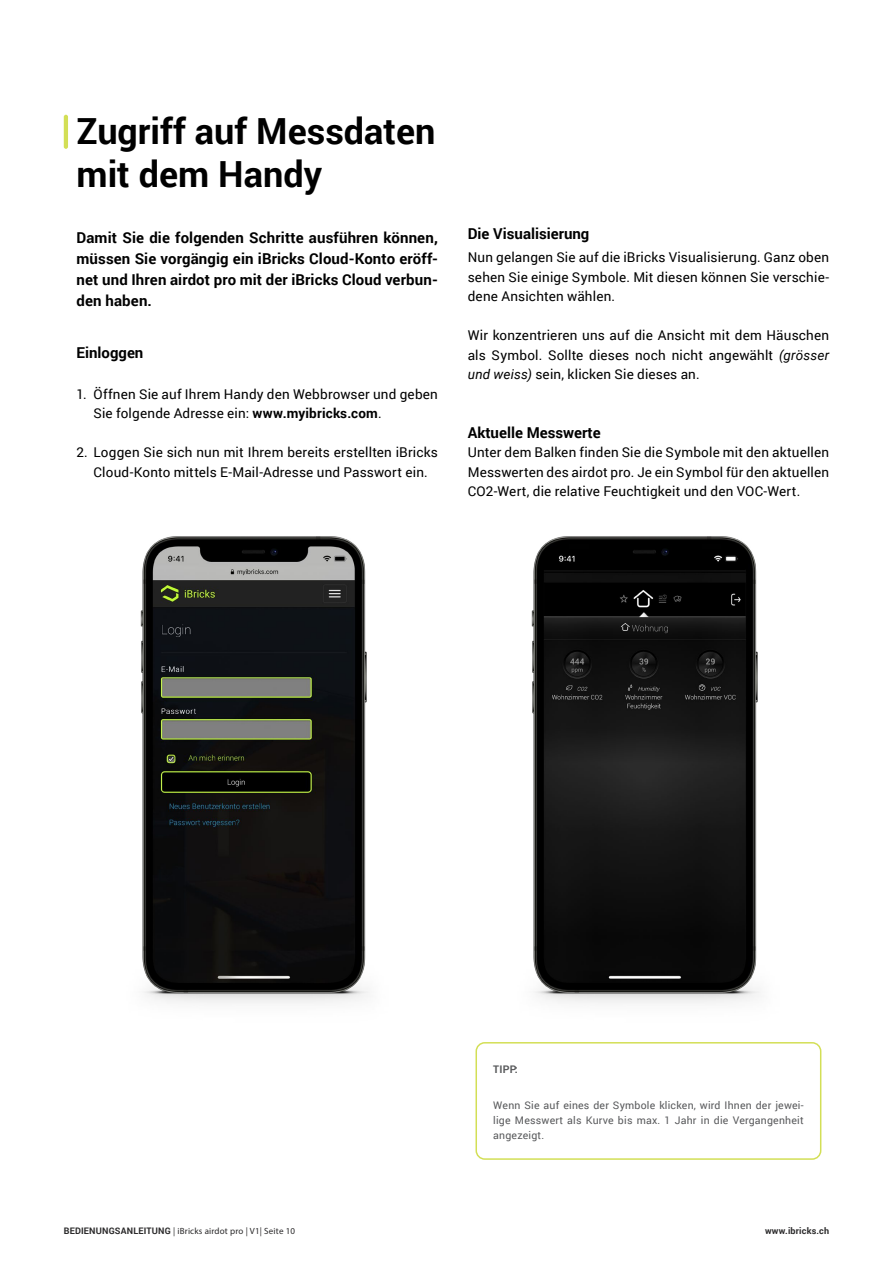
<style>
.page{position:relative;width:893px;height:1263px;background:#fff}
.page>*{position:absolute;margin:0;border:0;box-sizing:border-box;transform-origin:0 0}
.t1{font:700 36px/43.2px "Roboto";color:#000}
.t2{font:700 15px/21px "Roboto";color:#000;text-align:justify}
.t3{font:13.5px/19.5px "Roboto";letter-spacing:.01em;color:#000;text-align:justify}
.t4{font:10.5px/15px "Roboto";letter-spacing:.02em;color:#58595b;text-align:justify}
.t5{font:700 10.5px "Roboto";color:#58595b}
.t6{font:9px "Myriad Pro";letter-spacing:.02em;color:#292829}
.t7{font:700 9px "Roboto";letter-spacing:.02em;color:#292829}
.s1{font-weight:700}
.s2{font-style:italic}
.s3{font-family:"Roboto";font-weight:700}
</style>
<div class="page">
<hr style="left:64px;top:115px;width:4px;height:34px;background:#d3df56;border-radius:2px">
<div style="left:475px;top:1042px;width:346px;height:118px;border:2px solid #d3df56;border-radius:9px"></div>
<img style="left:140px;top:536px;width:229px;height:467px">
<img style="left:531px;top:536px;width:229px;height:467px">
<h1 class="t1" style="left:77px;top:108px;width:360px">Zugriff auf Messdaten mit dem Handy</h1>
<p class="t2" style="left:77px;top:226px;width:363px">Damit Sie die folgenden Schritte ausführen können, müssen Sie vorgängig ein iBricks Cloud-Konto eröff&shy;net und Ihren airdot pro mit der iBricks Cloud verbun&shy;den haben.</p>
<p class="t2" style="left:77px;top:342px;width:68px">Einloggen</p>
<p class="t3" style="left:94px;top:384px;width:346px;text-indent:-17px">1. Öffnen Sie auf Ihrem Handy den Webbrowser und geben<br>Sie folgende Adresse ein: <span class="s1">www.myibricks.com</span>.</p>
<p class="t3" style="left:77px;top:442px;width:363px;text-align:center">2. Loggen Sie sich nun mit Ihrem bereits erstellten iBricks<br>Cloud-Konto mittels E-Mail-Adresse und Passwort ein.</p>
<p class="t2" style="left:468px;top:223px;width:123px">Die Visualisierung</p>
<p class="t3" style="left:468px;top:247px;width:363px">Nun gelangen Sie auf die iBricks Visualisierung. Ganz oben sehen Sie einige Symbole. Mit diesen können Sie verschie&shy;dene Ansichten wählen.</p>
<p class="t3" style="left:468px;top:325px;width:363px">Wir konzentrieren uns auf die Ansicht mit dem Häuschen als Symbol. Sollte dieses noch nicht angewählt <span class="s2">(grösser und weiss)</span> sein, klicken Sie dieses an.</p>
<p class="t2" style="left:468px;top:421px;width:135px">Aktuelle Messwerte</p>
<p class="t3" style="left:468px;top:442px;width:363px">Unter dem Balken finden Sie die Symbole mit den aktuellen Messwerten des airdot pro. Je ein Symbol für den aktuellen CO2-Wert, die relative Feuchtigkeit und den VOC-Wert.</p>
<p class="t5" style="left:493px;top:1062px;width:26px">TIPP:</p>
<p class="t4" style="left:493px;top:1097px;width:312px">Wenn Sie auf eines der Symbole klicken, wird Ihnen der jewei&shy;lige Messwert als Kurve bis max. 1 Jahr in die Vergangenheit angezeigt.</p>
<p class="t6" style="left:64px;top:1225px;width:233px"><span class="s3">BEDIENUNGSANLEITUNG</span> | iBricks airdot pro | V1| Seite 10</p>
<p class="t7" style="left:765px;top:1224px;width:66px">www.ibricks.ch</p>
</div>
